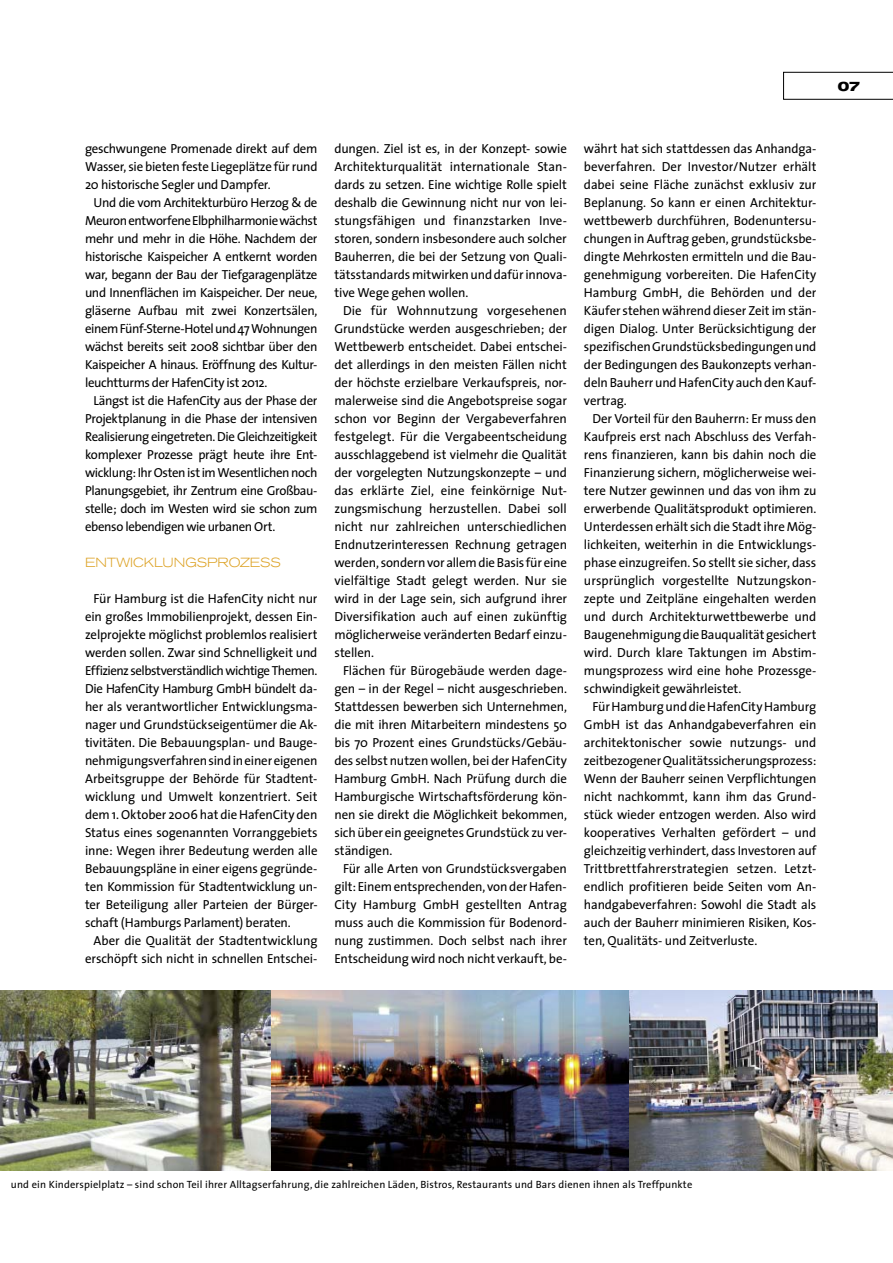
<style>
.page{position:relative;width:893px;height:1263px;background:#fff}
.page>*{position:absolute;margin:0;border:0;box-sizing:border-box;transform-origin:0 0}
.t1{font:700 expanded 13.5px "Akzidenz Grotesk BE";color:#000}
.t2{font:13.2px/18px "The Sans";letter-spacing:-.015em;color:#000;text-align:justify}
.t3{font:300 expanded 13.2px "Akzidenz Grotesk BE";color:#dda327}
.t4{font:10.5px "The Sans";letter-spacing:.015em;color:#000}
</style>
<div class="page">
<img style="left:0;top:990px;width:272px;height:180px">
<img style="left:272px;top:990px;width:357px;height:180px">
<img style="left:629px;top:990px;width:264px;height:180px">
<svg style="left:783px;top:72px;width:110px;height:28px"></svg>
<p class="t2" style="left:85px;top:141px;width:234px">geschwungene Promenade direkt auf dem Wasser, sie bieten feste Liegeplätze für rund 20 historische Segler und Dampfer.</p>
<p class="t2" style="left:85px;top:195px;width:234px;text-indent:9px">Und die vom Architekturbüro Herzog &amp; de Meuron entworfene Elbphilharmonie wächst mehr und mehr in die Höhe. Nachdem der historische Kaispeicher A entkernt worden war, begann der Bau der Tiefgaragenplätze und Innenflächen im Kaispeicher. Der neue, gläserne Aufbau mit zwei Konzertsälen, einem Fünf-Sterne-Hotel und 47 Wohnungen wächst bereits seit 2008 sichtbar über den Kaispeicher A hinaus. Eröffnung des Kultur&shy;leuchtturms der HafenCity ist 2012.</p>
<p class="t2" style="left:85px;top:393px;width:234px;text-indent:9px">Längst ist die HafenCity aus der Phase der Projektplanung in die Phase der intensiven Realisierung eingetreten. Die Gleichzeitigkeit komplexer Prozesse prägt heute ihre Ent&shy;wicklung: Ihr Osten ist im Wesentlichen noch Planungsgebiet, ihr Zentrum eine Großbau&shy;stelle; doch im Westen wird sie schon zum ebenso lebendigen wie urbanen Ort.</p>
<p class="t3" style="left:85px;top:558px;width:198px">ENTWICKLUNGSPROZESS</p>
<p class="t2" style="left:85px;top:591px;width:234px;text-indent:9px">Für Hamburg ist die HafenCity nicht nur ein großes Immobilienprojekt, dessen Ein&shy;zelprojekte möglichst problemlos realisiert werden sollen. Zwar sind Schnelligkeit und Effizienz selbstverständlich wichtige Themen.<br>Die HafenCity Hamburg GmbH bündelt da&shy;her als verantwortlicher Entwicklungsma&shy;nager und Grundstückseigentümer die Ak&shy;tivitäten. Die Bebauungsplan- und Bauge&shy;nehmigungsverfahren sind in einer eigenen Arbeitsgruppe der Behörde für Stadtent&shy;wicklung und Umwelt konzentriert. Seit dem 1. Oktober 2006 hat die HafenCity den Status eines sogenannten Vorranggebiets inne: Wegen ihrer Bedeutung werden alle Bebauungspläne in einer eigens gegründe&shy;ten Kommission für Stadtentwicklung un&shy;ter Beteiligung aller Parteien der Bürger&shy;schaft (Hamburgs Parlament) beraten.</p>
<p class="t2" style="left:85px;top:933px;width:234px;text-align:right">Aber die Qualität der Stadtentwicklung erschöpft sich nicht in schnellen Entschei-</p>
<p class="t2" style="left:334px;top:141px;width:234px">dungen. Ziel ist es, in der Konzept- sowie Architekturqualität internationale Stan&shy;dards zu setzen. Eine wichtige Rolle spielt deshalb die Gewinnung nicht nur von lei&shy;stungsfähigen und finanzstarken Inve&shy;storen, sondern insbesondere auch solcher Bauherren, die bei der Setzung von Quali&shy;tätsstandards mitwirken und dafür innova&shy;tive Wege gehen wollen.</p>
<p class="t2" style="left:334px;top:303px;width:234px;text-indent:9px">Die für Wohnnutzung vorgesehenen Grundstücke werden ausgeschrieben; der Wettbewerb entscheidet. Dabei entschei&shy;det allerdings in den meisten Fällen nicht der höchste erzielbare Verkaufspreis, nor&shy;malerweise sind die Angebotspreise sogar schon vor Beginn der Vergabeverfahren festgelegt. Für die Vergabeentscheidung ausschlaggebend ist vielmehr die Qualität der vorgelegten Nutzungskonzepte – und das erklärte Ziel, eine feinkörnige Nut&shy;zungsmischung herzustellen. Dabei soll nicht nur zahlreichen unterschiedlichen Endnutzerinteressen Rechnung getragen werden, sondern vor allem die Basis für eine vielfältige Stadt gelegt werden. Nur sie wird in der Lage sein, sich aufgrund ihrer Diversifikation auch auf einen zukünftig möglicherweise veränderten Bedarf einzu&shy;stellen.</p>
<p class="t2" style="left:334px;top:663px;width:234px;text-indent:9px">Flächen für Bürogebäude werden dage&shy;gen – in der Regel – nicht ausgeschrieben.<br>Stattdessen bewerben sich Unternehmen, die mit ihren Mitarbeitern mindestens 50 bis 70 Prozent eines Grundstücks/Gebäu&shy;des selbst nutzen wollen, bei der HafenCity Hamburg GmbH. Nach Prüfung durch die Hamburgische Wirtschaftsförderung kön&shy;nen sie direkt die Möglichkeit bekommen, sich über ein geeignetes Grundstück zu ver&shy;ständigen.</p>
<p class="t2" style="left:334px;top:861px;width:234px;text-indent:9px">Für alle Arten von Grundstücksvergaben gilt: Einem entsprechenden, von der Hafen-City Hamburg GmbH gestellten Antrag muss auch die Kommission für Bodenord&shy;nung zustimmen. Doch selbst nach ihrer Entscheidung wird noch nicht verkauft, be-</p>
<p class="t2" style="left:584px;top:141px;width:234px">währt hat sich stattdessen das Anhandga&shy;beverfahren. Der Investor/Nutzer erhält dabei seine Fläche zunächst exklusiv zur Beplanung. So kann er einen Architektur&shy;wettbewerb durchführen, Bodenuntersu&shy;chungen in Auftrag geben, grundstücksbe&shy;dingte Mehrkosten ermitteln und die Bau&shy;genehmigung vorbereiten. Die HafenCity Hamburg GmbH, die Behörden und der Käufer stehen während dieser Zeit im stän&shy;digen Dialog. Unter Berücksichtigung der spezifischen Grundstücksbedingungen und der Bedingungen des Baukonzepts verhan&shy;deln Bauherr und HafenCity auch den Kauf&shy;vertrag.</p>
<p class="t2" style="left:584px;top:411px;width:234px;text-indent:9px">Der Vorteil für den Bauherrn: Er muss den Kaufpreis erst nach Abschluss des Verfah&shy;rens finanzieren, kann bis dahin noch die Finanzierung sichern, möglicherweise wei&shy;tere Nutzer gewinnen und das von ihm zu erwerbende Qualitätsprodukt optimieren.<br>Unterdessen erhält sich die Stadt ihre Mög&shy;lichkeiten, weiterhin in die Entwicklungs&shy;phase einzugreifen. So stellt sie sicher, dass ursprünglich vorgestellte Nutzungskon&shy;zepte und Zeitpläne eingehalten werden und durch Architekturwettbewerbe und Baugenehmigung die Bauqualität gesichert wird. Durch klare Taktungen im Abstim&shy;mungsprozess wird eine hohe Prozessge&shy;schwindigkeit gewährleistet.</p>
<p class="t2" style="left:584px;top:699px;width:234px;text-indent:9px">Für Hamburg und die HafenCity Hamburg GmbH ist das Anhandgabeverfahren ein architektonischer sowie nutzungs- und zeitbezogener Qualitätssicherungsprozess:<br>Wenn der Bauherr seinen Verpflichtungen nicht nachkommt, kann ihm das Grund&shy;stück wieder entzogen werden. Also wird kooperatives Verhalten gefördert – und gleichzeitig verhindert, dass Investoren auf Trittbrettfahrerstrategien setzen. Letzt&shy;endlich profitieren beide Seiten vom An&shy;handgabeverfahren: Sowohl die Stadt als auch der Bauherr minimieren Risiken, Kos&shy;ten, Qualitäts- und Zeitverluste.</p>
<p class="t1" style="left:838px;top:81px;width:24px">07</p>
<p class="t4" style="left:11px;top:1181px;width:683px">und ein Kinderspielplatz – sind schon Teil ihrer Alltagserfahrung, die zahlreichen Läden, Bistros, Restaurants und Bars dienen ihnen als Treffpunkte</p>
</div>
